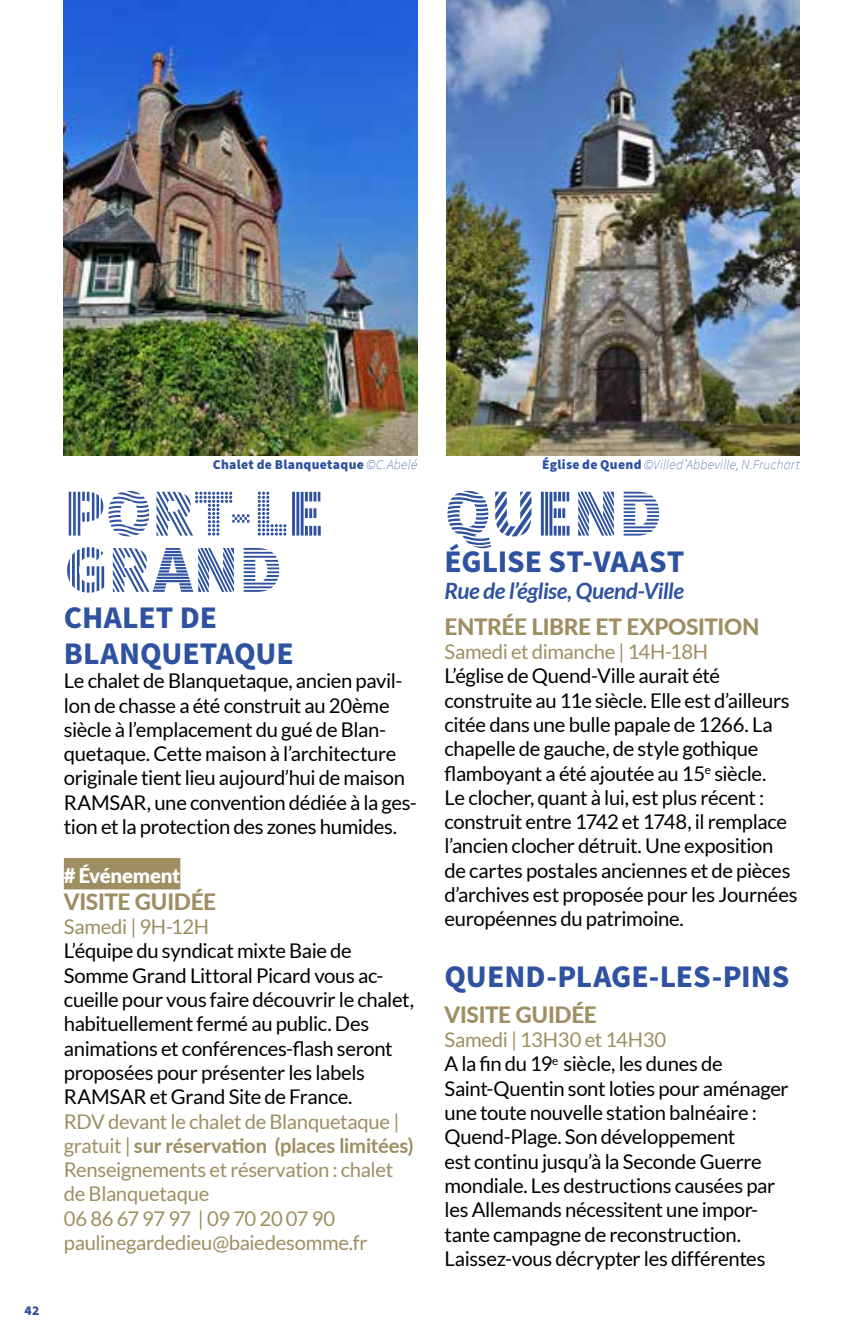
<style>
.page{position:relative;width:862px;height:1340px;background:#fff}
.page>*{position:absolute;margin:0;border:0;box-sizing:border-box;transform-origin:0 0}
.t1{font:900 67.5px/56.2px "Source Sans Pro DISPLAYV2";color:#2f52a0}
.t2{font:700 31.5px/36px "Source Sans Pro";color:#2f52a0}
.t3{font:800 22.5px "Lato";letter-spacing:-.015em;color:#9e8e62}
.t4{font:italic 700 22.5px "Lato";letter-spacing:-.02em;color:#2f52a0}
.t5{font:20.25px/24.3px "Lato";letter-spacing:-.015em;color:#000}
.t6{font:20.25px/24.3px "Lato";letter-spacing:-.015em;color:#9e8e62}
.t7{font:900 20.25px "Lato";letter-spacing:-.01em;color:#fff}
.t8{font:italic 200 13.5px "Source Sans Pro";letter-spacing:.02em;color:#2f52a0}
.t9{font:900 13.5px "Source Sans Pro";letter-spacing:.025em;color:#2f52a0}
.s1{font-weight:200;font-style:italic}
.s2{font-weight:900;font-style:normal}
.s3{font-weight:700}
.s4{color:#9e8e62}
</style>
<div class="page">
<img style="left:446px;top:0;width:353px;height:455px">
<img style="left:64px;top:0;width:353px;height:455px">
<div style="left:64px;top:858px;width:116px;height:31px;background:#9e8e62"></div>
<p class="t9" style="left:24px;top:1301px;width:16px">42</p>
<p class="t9" style="left:213px;top:455px;width:206px">Chalet de Blanquetaque <span class="s1">©C.Abelé</span></p>
<p class="t8" style="left:541px;top:456px;width:259px"><span class="s2">Église de Quend</span> ©Villed’Abbeville, N.Fruchart</p>
<h1 class="t1" style="left:64px;top:487px;width:262px">PORT-LE<br>GRAND</h1>
<h2 class="t2" style="left:64px;top:600px;width:231px">CHALET DE<br>BLANQUETAQUE</h2>
<p class="t5" style="left:64px;top:668px;width:354px">Le chalet de Blanquetaque, ancien pavil&shy;lon de chasse a été construit au 20ème siècle à l’emplacement du gué de Blan&shy;quetaque. Cette maison à l’architecture originale tient lieu aujourd’hui de maison RAMSAR, une convention dédiée à la ges&shy;tion et la protection des zones humides.</p>
<p class="t7" style="left:64px;top:863px;width:118px"># Événement</p>
<p class="t3" style="left:64px;top:884px;width:154px">VISITE GUIDÉE</p>
<p class="t6" style="left:64px;top:914px;width:147px">Samedi | 9H-12H</p>
<p class="t5" style="left:64px;top:938px;width:351px">L’équipe du syndicat mixte Baie de Somme Grand Littoral Picard vous ac&shy;cueille pour vous faire découvrir le chalet, habituellement fermé au public. Des animations et conférences-flash seront proposées pour présenter les labels RAMSAR et Grand Site de France.</p>
<p class="t6" style="left:64px;top:1108px;width:350px">RDV devant le chalet de Blanquetaque | gratuit | <span class="s3">sur réservation (places limitées)<br></span>Renseignements et réservation : chalet de Blanquetaque<br>06 86 67 97 97 | 09 70 20 07 90 paulinegardedieu@baiedesomme.fr</p>
<h1 class="t1" style="left:444px;top:487px;width:219px">QUEND</h1>
<h2 class="t2" style="left:444px;top:544px;width:241px">ÉGLISE ST-VAAST</h2>
<p class="t4" style="left:444px;top:577px;width:241px">Rue de l’église, Quend-Ville</p>
<p class="t3" style="left:444px;top:609px;width:316px">ENTRÉE LIBRE ET EXPOSITION</p>
<p class="t6" style="left:444px;top:639px;width:265px">Samedi et dimanche | 14H-18H</p>
<p class="t5" style="left:444px;top:663px;width:354px">L’église de Quend-Ville aurait été construite au 11e siècle. Elle est d’ailleurs citée dans une bulle papale de 1266. La chapelle de gauche, de style gothique flamboyant a été ajoutée au 15<sup>e</sup> siècle.<br>Le clocher, quant à lui, est plus récent : construit entre 1742 et 1748, il remplace l’ancien clocher détruit. Une exposition de cartes postales anciennes et de pièces d’archives est proposée pour les Journées européennes du patrimoine.</p>
<h2 class="t2" style="left:444px;top:959px;width:346px">QUEND-PLAGE-LES-PINS</h2>
<p class="t3" style="left:444px;top:997px;width:154px">VISITE GUIDÉE</p>
<p class="t5" style="left:444px;top:1027px;width:345px"><span class="s4">Samedi | 13H30 et 14H30<br></span>A la fin du 19<sup>e</sup> siècle, les dunes de Saint-Quentin sont loties pour aménager une toute nouvelle station balnéaire :<br>Quend-Plage. Son développement<br>est continu jusqu’à la Seconde Guerre mondiale. Les destructions causées par les Allemands nécessitent une impor&shy;tante campagne de reconstruction.<br>Laissez-vous décrypter les différentes</p>
</div>
